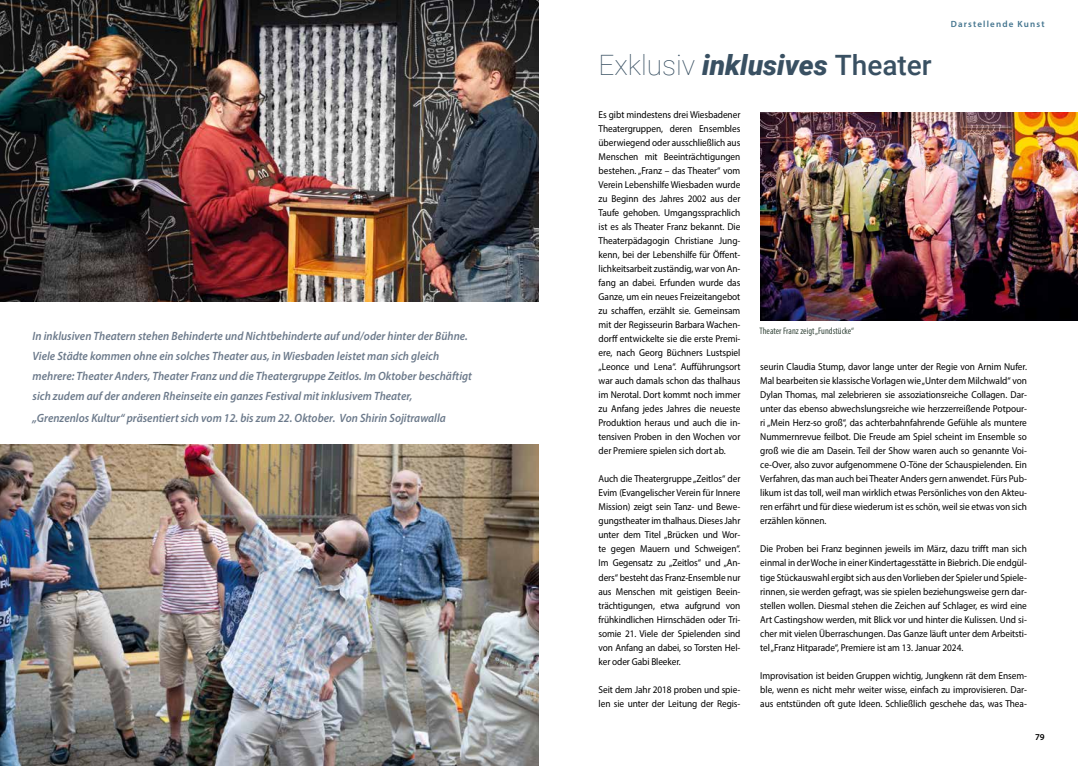
<style>
.page{position:relative;width:1078px;height:766px;background:#fff}
.page>*{position:absolute;margin:0;border:0;box-sizing:border-box;transform-origin:0 0}
.t1{font:italic 900 28px "Roboto";color:#395062}
.t2{font:italic 600 12px/20px "Myriad Pro";letter-spacing:.005em;color:#6c7a8b;scale:.93 1}
.t3{font:10px/14px "Myriad Pro";letter-spacing:-.005em;color:#000;text-align:justify;scale:.93 1}
.t4{font:condensed 9.5px "Myriad Pro";color:#3a4b40}
.t5{font:600 9px "Myriad Pro";letter-spacing:.13em;color:#43748e}
.t6{font:600 9px "Myriad Pro";color:#000}
.s1{font-weight:100;font-style:normal}
.s2{font-weight:500;font-style:normal}
</style>
<div class="page">
<img style="left:0;top:0;width:538px;height:302px">
<img style="left:760px;top:113px;width:317px;height:207px">
<img style="left:0;top:445px;width:539px;height:320px">
<p class="t2" style="left:33px;top:325px;width:474px">In inklusiven Theatern stehen Behinderte und Nichtbehinderte auf und/oder hinter der Bühne.<br>Viele Städte kommen ohne ein solches Theater aus, in Wiesbaden leistet man sich gleich mehrere: Theater Anders, Theater Franz und die Theatergruppe Zeitlos. Im Oktober beschäftigt sich zudem auf der anderen Rheinseite ein ganzes Festival mit inklusivem Theater,</p>
<p class="t2" style="left:33px;top:407px;width:446px">„Grenzenlos Kultur“ präsentiert sich vom 12. bis zum 22. Oktober. Von Shirin Sojitrawalla</p>
<h1 class="t1" style="left:598px;top:45px;width:334px"><span class="s1">Exklusiv</span> inklusives <span class="s2">Theater</span></h1>
<p class="t5" style="left:950px;top:18px;width:95px">Darstellende Kunst</p>
<p class="t3" style="left:598px;top:108px;width:154px">Es gibt mindestens drei Wiesbadener Theatergruppen, deren Ensembles überwiegend oder ausschließlich aus Menschen mit Beeinträchtigungen bestehen. „Franz – das Theater“ vom Verein Lebenshilfe Wiesbaden wurde zu Beginn des Jahres 2002 aus der Taufe gehoben. Umgangssprachlich ist es als Theater Franz bekannt. Die Theaterpädagogin Christiane Jung&shy;kenn, bei der Lebenshilfe für Öffent&shy;lichkeitsarbeit zuständig, war von An&shy;fang an dabei. Erfunden wurde das Ganze, um ein neues Freizeitangebot zu schaffen, erzählt sie. Gemeinsam mit der Regisseurin Barbara Wachen&shy;dorff entwickelte sie die erste Premi&shy;ere, nach Georg Büchners Lustspiel „Leonce und Lena“. Aufführungsort war auch damals schon das thalhaus im Nerotal. Dort kommt noch immer zu Anfang jedes Jahres die neueste Produktion heraus und auch die in&shy;tensiven Proben in den Wochen vor der Premiere spielen sich dort ab.</p>
<p class="t3" style="left:598px;top:472px;width:154px">Auch die Theatergruppe „Zeitlos“ der Evim (Evangelischer Verein für Innere Mission) zeigt sein Tanz- und Bewe&shy;gungstheater im thalhaus. Dieses Jahr unter dem Titel „Brücken und Wor&shy;te gegen Mauern und Schweigen“.<br>Im Gegensatz zu „Zeitlos“ und „An&shy;ders“ besteht das Franz-Ensemble nur aus Menschen mit geistigen Beein&shy;trächtigungen, etwa aufgrund von frühkindlichen Hirnschäden oder Tri&shy;somie 21. Viele der Spielenden sind von Anfang an dabei, so Torsten Hel&shy;ker oder Gabi Bleeker.</p>
<p class="t3" style="left:598px;top:682px;width:154px">Seit dem Jahr 2018 proben und spie&shy;len sie unter der Leitung der Regis-</p>
<p class="t4" style="left:759px;top:325px;width:96px">Theater Franz zeigt „Fundstücke“</p>
<p class="t3" style="left:760px;top:360px;width:288px">seurin Claudia Stump, davor lange unter der Regie von Arnim Nufer.<br>Mal bearbeiten sie klassische Vorlagen wie „Unter dem Milchwald“ von Dylan Thomas, mal zelebrieren sie assoziationsreiche Collagen. Dar&shy;unter das ebenso abwechslungsreiche wie herzzerreißende Potpour&shy;ri „Mein Herz-so groß“, das achterbahnfahrende Gefühle als muntere Nummernrevue feilbot. Die Freude am Spiel scheint im Ensemble so groß wie die am Dasein. Teil der Show waren auch so genannte Voi&shy;ce-Over, also zuvor aufgenommene O-Töne der Schauspielenden. Ein Verfahren, das man auch bei Theater Anders gern anwendet. Fürs Pub&shy;likum ist das toll, weil man wirklich etwas Persönliches von den Akteu&shy;ren erfährt und für diese wiederum ist es schön, weil sie etwas von sich erzählen können.</p>
<p class="t3" style="left:760px;top:542px;width:288px">Die Proben bei Franz beginnen jeweils im März, dazu trifft man sich einmal in der Woche in einer Kindertagesstätte in Biebrich. Die endgül&shy;tige Stückauswahl ergibt sich aus den Vorlieben der Spieler und Spiele&shy;rinnen, sie werden gefragt, was sie spielen beziehungsweise gern dar&shy;stellen wollen. Diesmal stehen die Zeichen auf Schlager, es wird eine Art Castingshow werden, mit Blick vor und hinter die Kulissen. Und si&shy;cher mit vielen Überraschungen. Das Ganze läuft unter dem Arbeitsti&shy;tel „Franz Hitparade“, Premiere ist am 13. Januar 2024.</p>
<p class="t3" style="left:760px;top:668px;width:288px">Improvisation ist beiden Gruppen wichtig, Jungkenn rät dem Ensem&shy;ble, wenn es nicht mehr weiter wisse, einfach zu improvisieren. Dar&shy;aus entstünden oft gute Ideen. Schließlich geschehe das, was Thea-</p>
<p class="t6" style="left:1034px;top:731px;width:11px">79</p>
</div>
